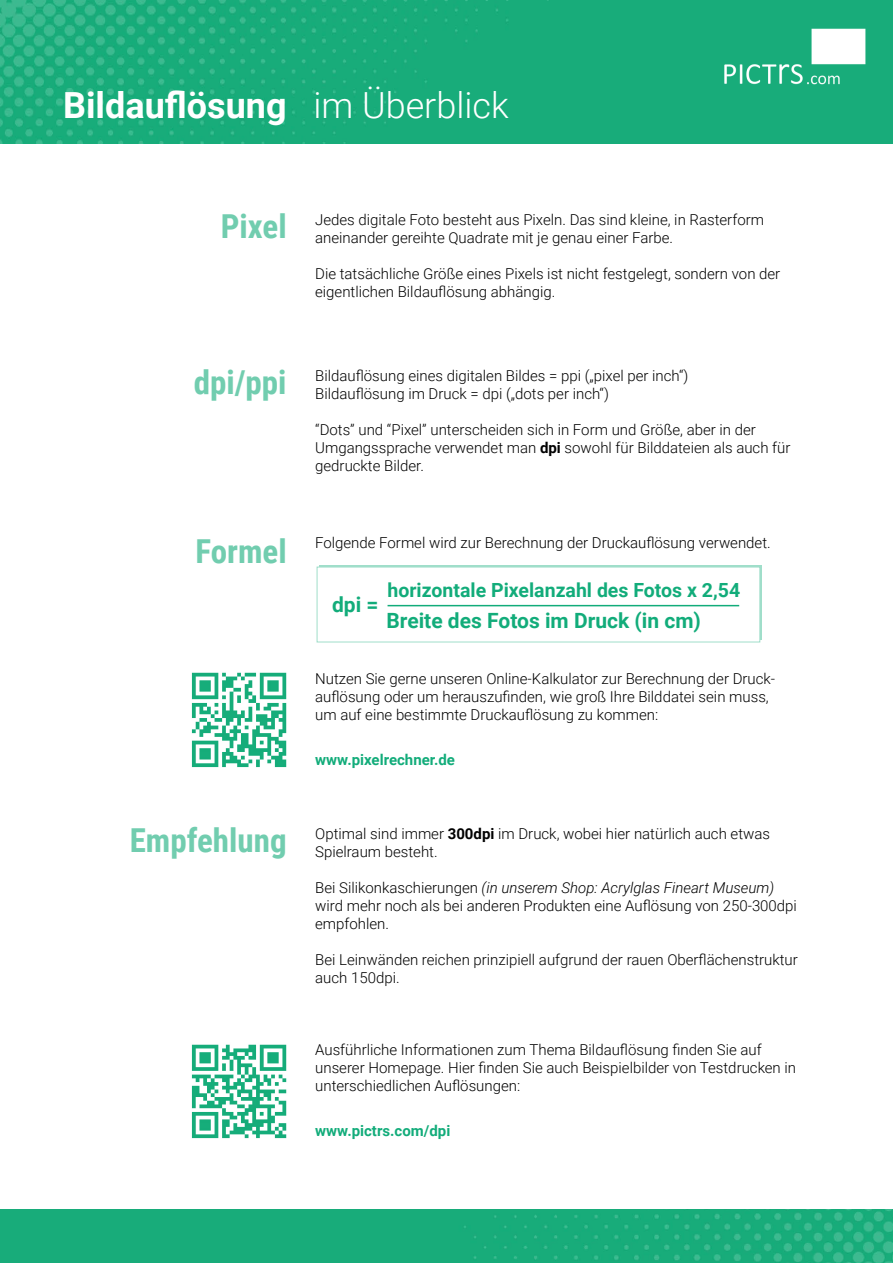
<style>
.page{position:relative;width:893px;height:1263px;background:#fff}
.page>*{position:absolute;margin:0;border:0;box-sizing:border-box;transform-origin:0 0}
.t1{font:700 36px "Roboto";color:#fff}
.t2{font:700 33px "Roboto Condensed";color:#71cdaf}
.t3{font:700 21px "Roboto";color:#12ac7a}
.t4{font:700 19.5px "Roboto";color:#12ac7a}
.t5{font:300 15px/18px "Roboto";color:#000}
.t6{font:700 15px "Roboto";color:#12ac7a}
.s1{font-weight:300}
.s2{font-weight:700}
.s3{font-style:italic}
</style>
<div class="page">
<div style="left:319px;top:565px;width:443px;height:75px;background:#a0deca"></div>
<img style="left:0;top:0;width:893px;height:144px">
<div style="left:317px;top:567px;width:443px;height:75px;background:#fff"></div>
<div style="left:317px;top:567px;width:443px;height:75px;border:1px solid #a0deca"></div>
<hr style="left:388px;top:605px;width:351px;height:1px;background:#12ac7a">
<img style="left:191px;top:672px;width:96px;height:96px">
<img style="left:191px;top:1044px;width:96px;height:95px">
<img style="left:0;top:1210px;width:893px;height:53px">
<img style="left:723px;top:25px;width:145px;height:63px">
<h1 class="t1" style="left:63px;top:80px;width:447px">Bildauflösung <span class="s1">im Überblick</span></h1>
<h2 class="t2" style="left:221px;top:204px;width:67px">Pixel</h2>
<p class="t5" style="left:315px;top:210px;width:450px">Jedes digitale Foto besteht aus Pixeln. Das sind kleine, in Rasterform aneinander gereihte Quadrate mit je genau einer Farbe.</p>
<p class="t5" style="left:315px;top:264px;width:467px">Die tatsächliche Größe eines Pixels ist nicht festgelegt, sondern von der eigentlichen Bildauflösung abhängig.</p>
<h2 class="t2" style="left:194px;top:359px;width:94px">dpi/ppi</h2>
<p class="t5" style="left:315px;top:366px;width:375px">Bildauflösung eines digitalen Bildes = ppi („pixel per inch“)<br>Bildauflösung im Druck = dpi („dots per inch“)</p>
<p class="t5" style="left:315px;top:420px;width:477px">“Dots” und “Pixel” unterscheiden sich in Form und Größe, aber in der<br>Umgangssprache verwendet man <span class="s2">dpi</span> sowohl für Bilddateien als auch für gedruckte Bilder.</p>
<h2 class="t2" style="left:195px;top:528px;width:93px">Formel</h2>
<p class="t5" style="left:315px;top:534px;width:457px">Folgende Formel wird zur Berechnung der Druckauflösung verwendet.</p>
<h3 class="t4" style="left:388px;top:577px;width:354px">horizontale Pixelanzahl des Fotos x 2,54</h3>
<h3 class="t3" style="left:386px;top:606px;width:316px">Breite des Fotos im Druck (in cm)</h3>
<p class="t5" style="left:315px;top:669px;width:462px">Nutzen Sie gerne unseren Online-Kalkulator zur Berechnung der Druck&shy;auflösung oder um herauszufinden, wie groß Ihre Bilddatei sein muss, um auf eine bestimmte Druckauflösung zu kommen:</p>
<p class="t6" style="left:315px;top:749px;width:141px">www.pixelrechner.de</p>
<h3 class="t3" style="left:332px;top:589px;width:48px">dpi =</h3>
<h2 class="t2" style="left:130px;top:817px;width:158px">Empfehlung</h2>
<p class="t5" style="left:315px;top:824px;width:456px">Optimal sind immer <span class="s2">300dpi</span> im Druck, wobei hier natürlich auch etwas<br>Spielraum besteht.</p>
<p class="t5" style="left:315px;top:878px;width:483px">Bei Silikonkaschierungen <span class="s3">(in unserem Shop: Acrylglas Fineart Museum) </span>wird mehr noch als bei anderen Produkten eine Auflösung von 250-300dpi empfohlen.</p>
<p class="t5" style="left:315px;top:950px;width:484px">Bei Leinwänden reichen prinzipiell aufgrund der rauen Oberflächenstruktur auch 150dpi.</p>
<p class="t5" style="left:315px;top:1040px;width:482px">Ausführliche Informationen zum Thema Bildauflösung finden Sie auf unserer Homepage. Hier finden Sie auch Beispielbilder von Testdrucken in unterschiedlichen Auflösungen:</p>
<p class="t6" style="left:315px;top:1120px;width:137px">www.pictrs.com/dpi</p>
</div>
